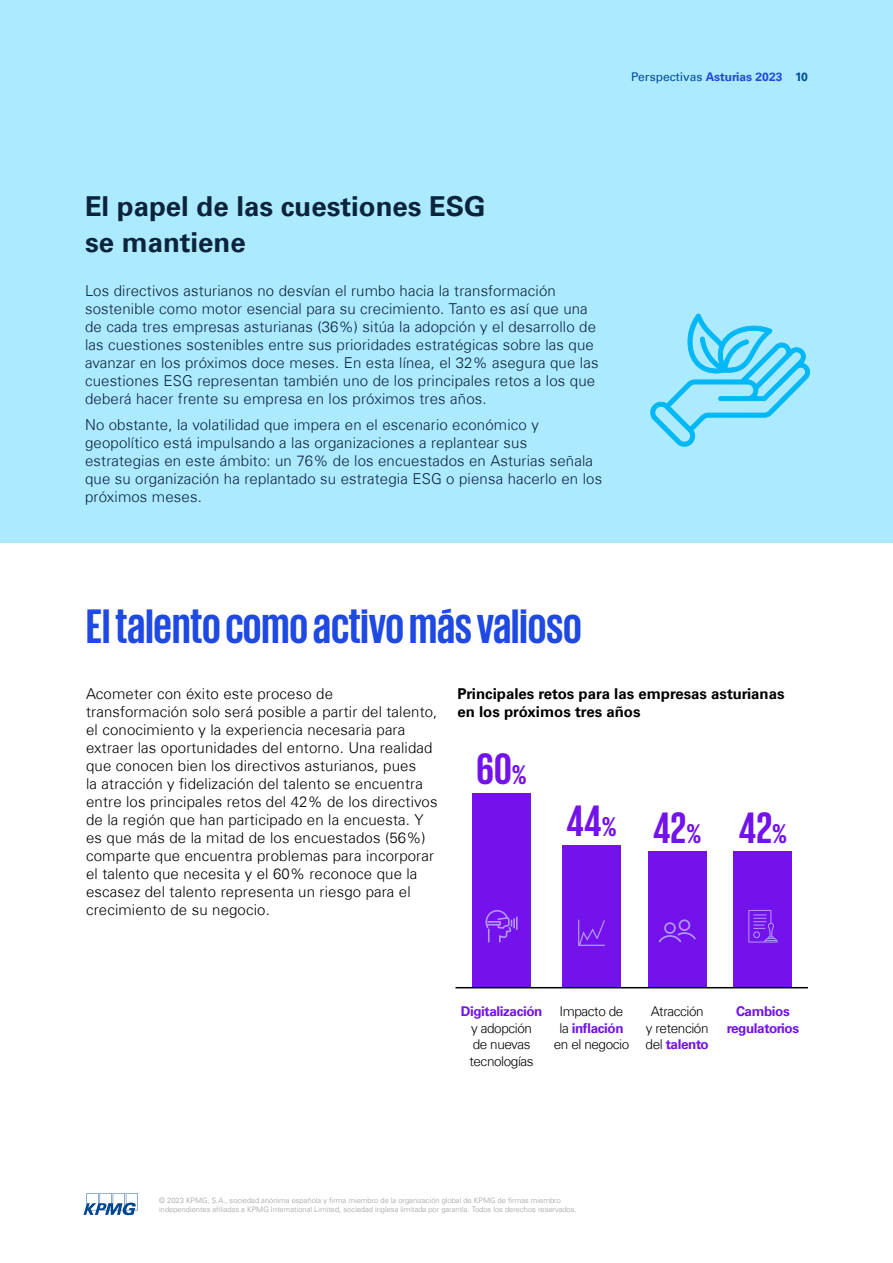
<style>
.page{position:relative;width:893px;height:1263px;background:#fff}
.page>*{position:absolute;margin:0;border:0;box-sizing:border-box;transform-origin:0 0}
.t1{font:700 215.7px "Universfor KPMG";color:#000}
.t2{font:700 49.5px "KPMG";color:#1e49e2}
.t3{font:700 45px "KPMG";color:#7312eb}
.t4{font:700 27.6px/36px "Universfor KPMG";color:#0c233c}
.t5{font:300 15px/18px "Universfor KPMG";letter-spacing:.01em;color:#0c233c}
.t6{font:300 15px/18px "Universfor KPMG";letter-spacing:.01em;color:#000}
.t7{font:700 15px/18px "Universfor KPMG";color:#000}
.t8{font:300 13.5px/16.5px "Universfor KPMG";letter-spacing:-.03em;color:#000;text-align:center}
.t9{font:700 13.5px/16.5px "Universfor KPMG";letter-spacing:-.03em;color:#7312eb;text-align:center}
.t10{font:12px "Universfor KPMG";color:#004e98}
.t11{font:300 7.5px/9px "Universfor KPMG";color:#9d9d9c}
.s1{font-weight:700;color:#1e49e2}
.s2{font-weight:700}
.s3{font-size:27.6px}
.s4{font-weight:700;color:#7312eb}
</style>
<div class="page">
<svg style="left:83px;top:1193px;width:55px;height:22px"></svg>
<div style="left:0;top:0;width:893px;height:542px;background:#aceaff"></div>
<svg style="left:650px;top:314px;width:160px;height:133px"></svg>
<div style="left:472px;top:794px;width:59px;height:193px;background:#7312eb"></div>
<svg style="left:485px;top:910px;width:33px;height:32px"></svg>
<div style="left:734px;top:852px;width:58px;height:135px;background:#7312eb"></div>
<svg style="left:748px;top:910px;width:29px;height:32px"></svg>
<hr style="left:455px;top:987px;width:353px;height:1px;background:#000">
<div style="left:562px;top:845px;width:59px;height:142px;background:#7312eb"></div>
<svg style="left:578px;top:919px;width:27px;height:27px"></svg>
<div style="left:648px;top:852px;width:58px;height:135px;background:#7312eb"></div>
<svg style="left:658px;top:919px;width:38px;height:23px"></svg>
<h1 class="t1" style="left:10px;top:1027px;width:1221px;rotate:-56deg">BORRADOR</h1>
<p class="t10" style="left:631px;top:69px;width:178px">Perspectivas <span class="s1">Asturias 2023</span> <span class="s2">10</span></p>
<h3 class="t4" style="left:85px;top:188px;width:402px">El papel de las cuestiones ESG se mantiene</h3>
<p class="t5" style="left:85px;top:281px;width:515px">Los directivos asturianos no desvían el rumbo hacia la transformación sostenible como motor esencial para su crecimiento. Tanto es así que una de cada tres empresas asturianas (36%) sitúa la adopción y el desarrollo de las cuestiones sostenibles entre sus prioridades estratégicas sobre las que avanzar en los próximos doce meses. En esta línea, el 32% asegura que las cuestiones ESG representan también uno de los principales retos a los que deberá hacer frente su empresa en los próximos tres años.</p>
<p class="t5" style="left:85px;top:416px;width:519px">No obstante, la volatilidad que impera en el escenario económico y geopolítico está impulsando a las organizaciones a replantear sus estrategias en este ámbito: un 76% de los encuestados en Asturias señala que su organización ha replantado su estrategia ESG o piensa hacerlo en los próximos meses.</p>
<h2 class="t2" style="left:86px;top:602px;width:497px">El talento como activo más valioso</h2>
<p class="t6" style="left:86px;top:685px;width:353px">Acometer con éxito este proceso de transformación solo será posible a partir del talento, el conocimiento y la experiencia necesaria para extraer las oportunidades del entorno. Una realidad que conocen bien los directivos asturianos, pues<br>la atracción y fidelización del talento se encuentra entre los principales retos del 42% de los directivos de la región que han participado en la encuesta. Y es que más de la mitad de los encuestados (56%) comparte que encuentra problemas para incorporar el talento que necesita y el 60% reconoce que la escasez del talento representa un riesgo para el crecimiento de su negocio.</p>
<p class="t7" style="left:457px;top:685px;width:329px">Principales retos para las empresas asturianas en los próximos tres años</p>
<h3 class="t3" style="left:477px;top:746px;width:52px">60<span class="s3">%</span></h3>
<h3 class="t3" style="left:566px;top:798px;width:52px">44<span class="s3">%</span></h3>
<h3 class="t3" style="left:653px;top:805px;width:50px">42<span class="s3">%</span></h3>
<h3 class="t3" style="left:739px;top:805px;width:50px">42<span class="s3">%</span></h3>
<p class="t9" style="left:727px;top:1003px;width:74px">Cambios regulatorios</p>
<p class="t8" style="left:554px;top:1003px;width:77px">Impacto de la <span class="s4">inflación </span>en el negocio</p>
<p class="t9" style="left:461px;top:1003px;width:83px">Digitalización</p>
<p class="t8" style="left:469px;top:1020px;width:66px;text-align:left">y adopción de nuevas tecnologías</p>
<p class="t8" style="left:646px;top:1003px;width:65px">Atracción<br>y retención del <span class="s4">talento</span></p>
<p class="t11" style="left:159px;top:1196px;width:419px">© 2023 KPMG, S.A., sociedad anónima española y firma miembro de la organización global de KPMG de firmas miembro independientes afiliadas a KPMG International Limited, sociedad inglesa limitada por garantía. Todos los derechos reservados.</p>
</div>
